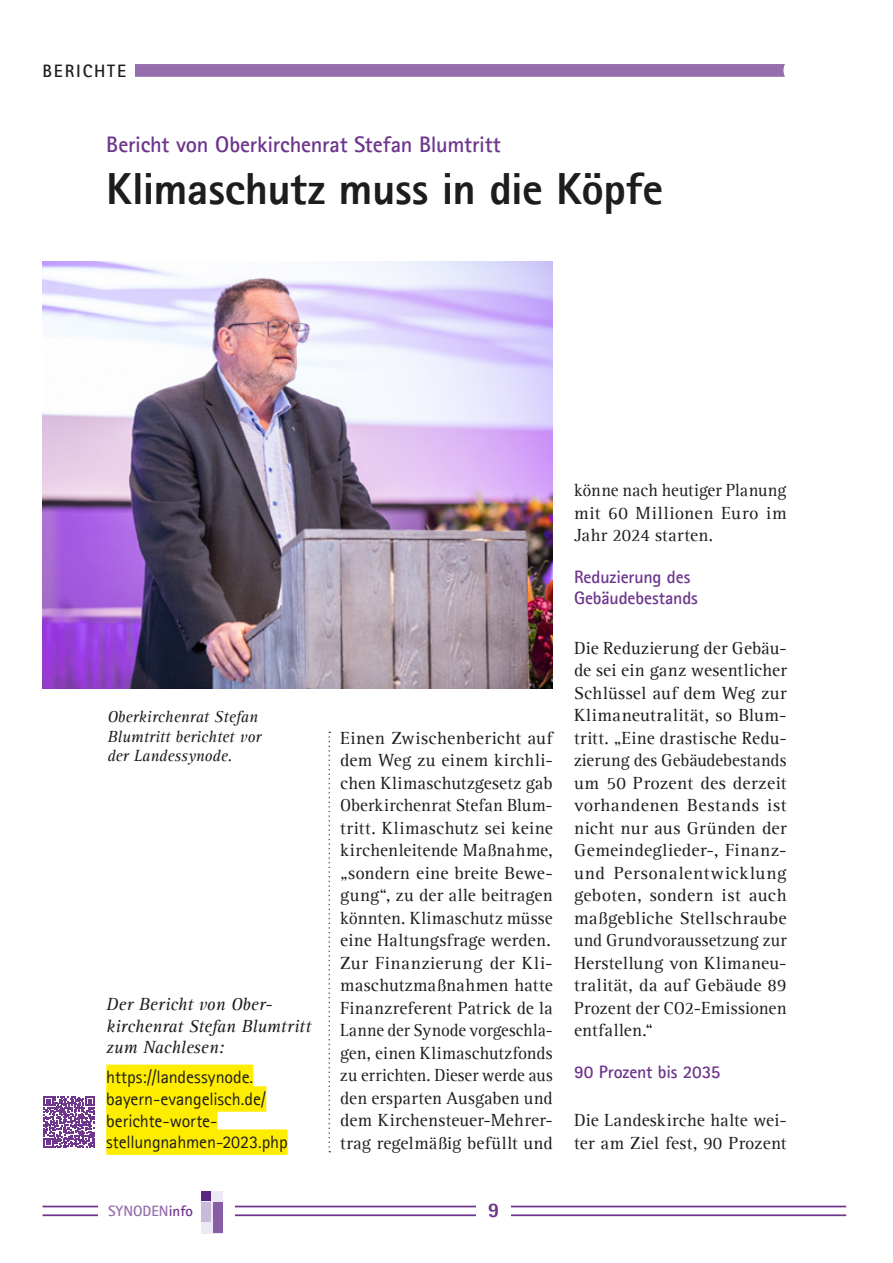
<style>
.page{position:relative;width:893px;height:1263px;background:#fff}
.page>*{position:absolute;margin:0;border:0;box-sizing:border-box;transform-origin:0 0}
.üs_gross{font:800 45px "Agfa Rotis Sans Serif";letter-spacing:-.01em;color:#1d1d1b}
.SubHead{font:700 22.5px "Agfa Rotis Sans Serif";letter-spacing:-.01em;color:#6e368c}
.t1{font:800 21px "Agfa Rotis Sans Serif";color:#6e368c}
.Fließtext_l{font:18px/22.5px "Agfa Rotis Serif";letter-spacing:.01em;color:#1d1d1b;text-align:justify}
.Hinweis{font:18px/21.6px "Agfa Rotis Sans Serif";letter-spacing:-.005em;color:#1d1d1b}
.Hinweis-2{font:italic 18px/21.6px "Agfa Rotis Serif";letter-spacing:-.005em;color:#1d1d1b}
.ZwÜ{font:700 18px/21px "Agfa Rotis Sans Serif";letter-spacing:-.01em;color:#6e368c}
.Rubriktitel{font:700 18px "Agfa Rotis Sans Serif";letter-spacing:.1em;color:#1d1d1b}
.BU{font:italic 16.5px/19.8px "Agfa Rotis Serif";color:#1d1d1b}
.t2{font:700 15px "Agfa Rotis Sans Serif";color:#966ead}
.s1{color:#6e368c}
</style>
<div class="page">
<div style="left:106px;top:64px;width:681px;height:13px;background:#966ead"></div>
<div style="left:783px;top:56px;width:30px;height:29px;background:#fff;border-radius:50%"></div>
<hr style="left:43px;top:1205px;width:803px;height:2px;background:#6e368c">
<hr style="left:43px;top:1214px;width:803px;height:2px;background:#6e368c">
<div style="left:99px;top:1183px;width:136px;height:56px;background:#fff"></div>
<div style="left:201px;top:1191px;width:22px;height:42px;background:#ede8f5"></div>
<div style="left:213px;top:1202px;width:10px;height:31px;background:#875ea3"></div>
<div style="left:201px;top:1202px;width:10px;height:20px;background:#c9badb"></div>
<div style="left:201px;top:1191px;width:10px;height:9px;background:#5c2482"></div>
<div style="left:476px;top:1201px;width:34px;height:17px;background:#fff"></div>
<div style="left:43px;top:56px;width:92px;height:29px;background:#fff"></div>
<svg style="left:328px;top:732px;width:2px;height:420px"></svg>
<img style="left:43px;top:261px;width:510px;height:428px">
<div style="left:106px;top:1064px;width:147px;height:26px;background:#ffed00"></div>
<div style="left:106px;top:1086px;width:160px;height:26px;background:#ffed00"></div>
<div style="left:106px;top:1108px;width:112px;height:25px;background:#ffed00"></div>
<div style="left:106px;top:1129px;width:182px;height:26px;background:#ffed00"></div>
<svg style="left:44px;top:1096px;width:51px;height:52px"></svg>
<p class="Rubriktitel" style="left:43px;top:59px;width:85px">BERICHTE</p>
<p class="SubHead" style="left:106px;top:130px;width:396px">Bericht von Oberkirchenrat Stefan Blumtritt</p>
<p class="üs_gross" style="left:106px;top:160px;width:558px">Klimaschutz muss in die Köpfe</p>
<p class="BU" style="left:107px;top:707px;width:155px">Oberkirchenrat Stefan<br>Blumtritt berichtet vor der Landessynode.</p>
<p class="Hinweis-2" style="left:106px;top:994px;width:206px">Der Bericht von Ober&shy;kirchenrat Stefan Blumtritt zum Nachlesen:</p>
<p class="Hinweis" style="left:106px;top:1066px;width:183px">https://landessynode. bayern-evangelisch.de/ berichte-worte&shy;stellungnahmen-2023.php</p>
<p class="Fließtext_l" style="left:340px;top:727px;width:214px">Einen Zwischenbericht auf dem Weg zu einem kirchli&shy;chen Klimaschutzgesetz gab Oberkirchenrat Stefan Blum&shy;tritt. Klimaschutz sei keine kirchenleitende Maßnahme, „sondern eine breite Bewe&shy;gung“, zu der alle beitragen könnten. Klimaschutz müsse eine Haltungsfrage werden.</p>
<p class="Fließtext_l" style="left:340px;top:952px;width:214px">Zur Finanzierung der Kli&shy;maschutzmaßnahmen hatte Finanzreferent Patrick de la Lanne der Synode vorgeschla&shy;gen, einen Klimaschutzfonds zu errichten. Dieser werde aus den ersparten Ausgaben und dem Kirchensteuer-Mehrer&shy;trag regelmäßig befüllt und</p>
<p class="Fließtext_l" style="left:574px;top:479px;width:214px">könne nach heutiger Planung mit 60 Millionen Euro im Jahr 2024 starten.</p>
<p class="ZwÜ" style="left:574px;top:566px;width:125px">Reduzierung des<br>Gebäudebestands</p>
<p class="Fließtext_l" style="left:574px;top:637px;width:214px">Die Reduzierung der Gebäu&shy;de sei ein ganz wesentlicher Schlüssel auf dem Weg zur Klimaneutralität, so Blum&shy;tritt. „Eine drastische Redu&shy;zierung des Gebäudebestands um 50 Prozent des derzeit vorhandenen Bestands ist nicht nur aus Gründen der Gemeindeglieder-, Finanz&shy;und Personalentwicklung geboten, sondern ist auch maßgebliche Stellschraube und Grundvoraussetzung zur Herstellung von Klimaneu&shy;tralität, da auf Gebäude 89<br>Prozent der CO2-Emissionen entfallen.“</p>
<p class="ZwÜ" style="left:574px;top:1061px;width:148px">90 Prozent bis 2035</p>
<p class="Fließtext_l" style="left:574px;top:1109px;width:214px">Die Landeskirche halte wei&shy;ter am Ziel fest, 90 Prozent</p>
<p class="t2" style="left:108px;top:1201px;width:87px">SYNODEN<span class="s1">info</span></p>
<p class="t1" style="left:488px;top:1196px;width:13px">9</p>
</div>
